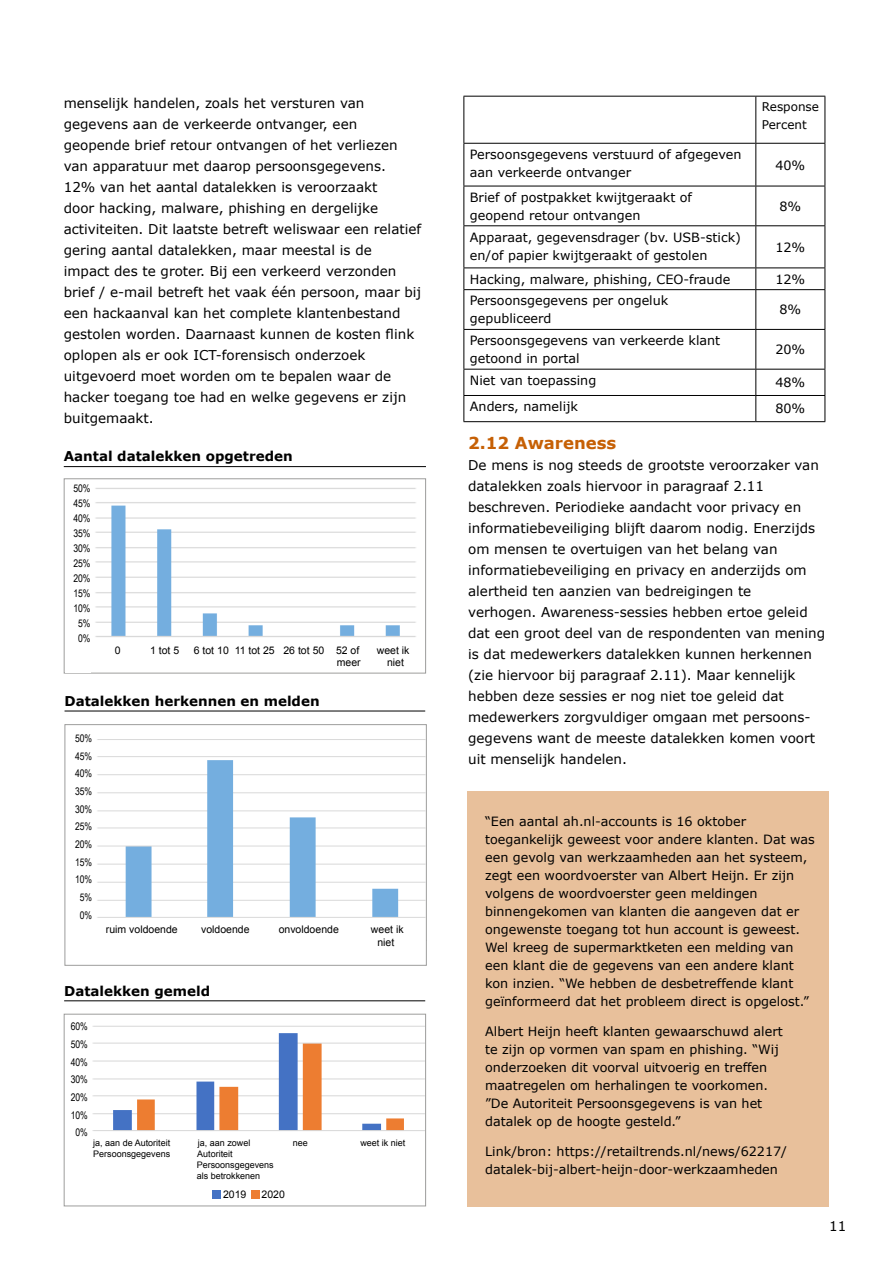
<style>
.page{position:relative;width:893px;height:1263px;background:#fff}
.page>*{position:absolute;margin:0;border:0;box-sizing:border-box;transform-origin:0 0}
.t1{font:700 16.5px "Verdana";color:#c66005}
.t2{font:13.5px/21px "Verdana";color:#000}
.t3{font:700 13.5px "Verdana";color:#000}
.t4{font:12.75px/18px "Verdana";color:#000}
.t5{font:12px/18px "Verdana";color:#000}
.t6{font:10.5px/12.6px "Arial";color:#000;text-align:center}
.t7{font:10.5px/17.7px "Arial Narrow";color:#000;text-align:center}
.t8{font:9px/10.8px "Arial";color:#000}
</style>
<div class="page">
<div style="left:468px;top:791px;width:361px;height:415px;background:#e8c09b"></div>
<img style="left:95px;top:488px;width:321px;height:149px">
<div style="left:64px;top:478px;width:362px;height:195px;border:1px solid #9d9d9c"></div>
<div style="left:65px;top:484px;width:26px;height:188px;background:#fff"></div>
<hr style="left:64px;top:466px;width:362px;height:1px;background:#000">
<hr style="left:65px;top:711px;width:360px;height:1px;background:#000">
<img style="left:92px;top:1025px;width:332px;height:174px">
<div style="left:64px;top:1014px;width:362px;height:192px;border:1px solid #9d9d9c"></div>
<div style="left:93px;top:1132px;width:329px;height:54px;background:#fff"></div>
<div style="left:65px;top:1022px;width:23px;height:132px;background:#fff"></div>
<div style="left:217px;top:1187px;width:65px;height:17px;background:#fff"></div>
<div style="left:223px;top:1186px;width:29px;height:17px;background:#fff"></div>
<div style="left:262px;top:1186px;width:29px;height:17px;background:#fff"></div>
<div style="left:212px;top:1190px;width:9px;height:8px;background:#4472c4"></div>
<div style="left:252px;top:1190px;width:8px;height:8px;background:#ed7d31"></div>
<hr style="left:64px;top:1000px;width:361px;height:1px;background:#000">
<hr style="left:463px;top:96px;width:293px;height:1px;background:#000">
<hr style="left:463px;top:97px;width:1px;height:46px;background:#000">
<hr style="left:756px;top:96px;width:69px;height:1px;background:#000">
<hr style="left:755px;top:97px;width:1px;height:46px;background:#000">
<hr style="left:825px;top:97px;width:1px;height:46px;background:#000">
<hr style="left:463px;top:143px;width:293px;height:1px;background:#000">
<hr style="left:463px;top:144px;width:1px;height:42px;background:#000">
<hr style="left:756px;top:143px;width:69px;height:1px;background:#000">
<hr style="left:755px;top:144px;width:1px;height:42px;background:#000">
<hr style="left:825px;top:144px;width:1px;height:42px;background:#000">
<hr style="left:463px;top:186px;width:293px;height:1px;background:#000">
<hr style="left:463px;top:186px;width:1px;height:39px;background:#000">
<hr style="left:756px;top:186px;width:69px;height:1px;background:#000">
<hr style="left:755px;top:186px;width:1px;height:39px;background:#000">
<hr style="left:825px;top:186px;width:1px;height:39px;background:#000">
<hr style="left:463px;top:225px;width:293px;height:1px;background:#000">
<hr style="left:463px;top:226px;width:1px;height:41px;background:#000">
<hr style="left:756px;top:225px;width:69px;height:1px;background:#000">
<hr style="left:755px;top:226px;width:1px;height:41px;background:#000">
<hr style="left:825px;top:226px;width:1px;height:41px;background:#000">
<hr style="left:463px;top:267px;width:293px;height:1px;background:#000">
<svg style="left:463px;top:268px;width:1px;height:21px"></svg>
<hr style="left:756px;top:267px;width:69px;height:1px;background:#000">
<svg style="left:755px;top:268px;width:1px;height:21px"></svg>
<svg style="left:825px;top:268px;width:1px;height:21px"></svg>
<hr style="left:463px;top:289px;width:293px;height:1px;background:#000">
<hr style="left:463px;top:290px;width:1px;height:39px;background:#000">
<hr style="left:756px;top:289px;width:69px;height:1px;background:#000">
<hr style="left:755px;top:290px;width:1px;height:39px;background:#000">
<hr style="left:825px;top:290px;width:1px;height:39px;background:#000">
<hr style="left:463px;top:329px;width:293px;height:1px;background:#000">
<hr style="left:463px;top:330px;width:1px;height:39px;background:#000">
<hr style="left:756px;top:329px;width:69px;height:1px;background:#000">
<hr style="left:755px;top:330px;width:1px;height:39px;background:#000">
<hr style="left:825px;top:330px;width:1px;height:39px;background:#000">
<hr style="left:463px;top:369px;width:293px;height:1px;background:#000">
<hr style="left:756px;top:369px;width:69px;height:1px;background:#000">
<hr style="left:463px;top:395px;width:293px;height:1px;background:#000">
<svg style="left:463px;top:369px;width:1px;height:52px"></svg>
<hr style="left:756px;top:395px;width:69px;height:1px;background:#000">
<svg style="left:755px;top:369px;width:1px;height:52px"></svg>
<svg style="left:825px;top:369px;width:1px;height:52px"></svg>
<hr style="left:463px;top:421px;width:293px;height:1px;background:#000">
<hr style="left:756px;top:421px;width:69px;height:1px;background:#000">
<img style="left:97px;top:739px;width:328px;height:179px">
<div style="left:65px;top:724px;width:362px;height:242px;border:1px solid #9d9d9c"></div>
<p class="t2" style="left:64px;top:92px;width:359px">menselijk handelen, zoals het versturen van gegevens aan de verkeerde ontvanger, een geopende brief retour ontvangen of het verliezen van apparatuur met daarop persoonsgegevens.<br>12% van het aantal datalekken is veroorzaakt<br>door hacking, malware, phishing en dergelijke activiteiten. Dit laatste betreft weliswaar een relatief gering aantal datalekken, maar meestal is de<br>impact des te groter. Bij een verkeerd verzonden brief / e-mail betreft het vaak één persoon, maar bij een hackaanval kan het complete klantenbestand gestolen worden. Daarnaast kunnen de kosten flink oplopen als er ook ICT-forensisch onderzoek uitgevoerd moet worden om te bepalen waar de hacker toegang toe had en welke gegevens er zijn buitgemaakt.</p>
<p class="t3" style="left:64px;top:448px;width:230px">Aantal datalekken opgetreden</p>
<p class="t7" style="left:73px;top:480px;width:19px;line-height:15px">50%<br>45%<br>40%<br>35%<br>30%<br>25%<br>20%<br>15%<br>10%<br>5%<br>0%</p>
<p class="t6" style="left:115px;top:644px;width:7px">0</p>
<p class="t6" style="left:150px;top:644px;width:31px">1 tot 5</p>
<p class="t6" style="left:194px;top:644px;width:167px">6 tot 10 11 tot 25 26 tot 50 52 of</p>
<p class="t6" style="left:377px;top:644px;width:34px">weet ik</p>
<p class="t6" style="left:337px;top:656px;width:25px">meer</p>
<p class="t6" style="left:387px;top:656px;width:18px">niet</p>
<p class="t3" style="left:65px;top:692px;width:257px">Datalekken herkennen en melden</p>
<p class="t7" style="left:75px;top:729px;width:19px">50%<br>45%<br>40%<br>35%<br>30%<br>25%<br>20%<br>15%<br>10%<br>5%<br>0%</p>
<p class="t6" style="left:106px;top:923px;width:73px">ruim voldoende</p>
<p class="t6" style="left:201px;top:923px;width:50px">voldoende</p>
<p class="t6" style="left:279px;top:923px;width:62px">onvoldoende</p>
<p class="t6" style="left:371px;top:923px;width:34px">weet ik niet</p>
<p class="t3" style="left:64px;top:982px;width:147px">Datalekken gemeld</p>
<p class="t7" style="left:71px;top:1017px;width:19px">60%<br>50%<br>40%<br>30%<br>20%<br>10%<br>0%</p>
<p class="t8" style="left:93px;top:1138px;width:79px">ja, aan de Autoriteit</p>
<p class="t8" style="left:198px;top:1138px;width:54px">ja, aan zowel</p>
<p class="t8" style="left:293px;top:1138px;width:17px">nee</p>
<p class="t8" style="left:360px;top:1138px;width:47px">weet ik niet</p>
<p class="t8" style="left:93px;top:1148px;width:79px">Persoonsgegevens</p>
<p class="t8" style="left:197px;top:1148px;width:79px">Autoriteit<br>Persoonsgegevens als betrokkenen</p>
<p class="t6" style="left:223px;top:1188px;width:25px">2019</p>
<p class="t6" style="left:262px;top:1188px;width:25px">2020</p>
<p class="t5" style="left:762px;top:98px;width:59px">Response<br>Percent</p>
<p class="t4" style="left:470px;top:145px;width:273px">Persoonsgegevens verstuurd of afgegeven aan verkeerde ontvanger</p>
<p class="t4" style="left:775px;top:155px;width:31px">40%</p>
<p class="t4" style="left:470px;top:188px;width:224px">Brief of postpakket kwijtgeraakt of geopend retour ontvangen</p>
<p class="t4" style="left:779px;top:197px;width:23px">8%</p>
<p class="t4" style="left:470px;top:227px;width:273px">Apparaat, gegevensdrager (bv. USB-stick) en/of papier kwijtgeraakt of gestolen</p>
<p class="t4" style="left:775px;top:238px;width:31px">12%</p>
<p class="t4" style="left:470px;top:270px;width:262px">Hacking, malware, phishing, CEO-fraude</p>
<p class="t4" style="left:775px;top:270px;width:31px">12%</p>
<p class="t4" style="left:470px;top:291px;width:200px">Persoonsgegevens per ongeluk gepubliceerd</p>
<p class="t4" style="left:779px;top:300px;width:23px">8%</p>
<p class="t4" style="left:470px;top:331px;width:252px">Persoonsgegevens van verkeerde klant getoond in portal</p>
<p class="t4" style="left:775px;top:340px;width:31px">20%</p>
<p class="t4" style="left:470px;top:371px;width:128px">Niet van toepassing</p>
<p class="t4" style="left:775px;top:373px;width:31px">48%</p>
<p class="t4" style="left:470px;top:397px;width:110px">Anders, namelijk</p>
<p class="t4" style="left:775px;top:399px;width:31px">80%</p>
<p class="t1" style="left:468px;top:432px;width:150px">2.12 Awareness</p>
<p class="t2" style="left:468px;top:454px;width:359px">De mens is nog steeds de grootste veroorzaker van datalekken zoals hiervoor in paragraaf 2.11 beschreven. Periodieke aandacht voor privacy en informatiebeveiliging blijft daarom nodig. Enerzijds om mensen te overtuigen van het belang van informatiebeveiliging en privacy en anderzijds om alertheid ten aanzien van bedreigingen te<br>verhogen. Awareness-sessies hebben ertoe geleid dat een groot deel van de respondenten van mening is dat medewerkers datalekken kunnen herkennen (zie hiervoor bij paragraaf 2.11). Maar kennelijk hebben deze sessies er nog niet toe geleid dat medewerkers zorgvuldiger omgaan met persoons&shy;gegevens want de meeste datalekken komen voort uit menselijk handelen.</p>
<p class="t4" style="left:485px;top:811px;width:331px">“Een aantal ah.nl-accounts is 16 oktober toegankelijk geweest voor andere klanten. Dat was een gevolg van werkzaamheden aan het systeem, zegt een woordvoerster van Albert Heijn. Er zijn volgens de woordvoerster geen meldingen binnengekomen van klanten die aangeven dat er ongewenste toegang tot hun account is geweest.<br>Wel kreeg de supermarktketen een melding van een klant die de gegevens van een andere klant kon inzien. “We hebben de desbetreffende klant geïnformeerd dat het probleem direct is opgelost.”</p>
<p class="t4" style="left:485px;top:1021px;width:299px">Albert Heijn heeft klanten gewaarschuwd alert te zijn op vormen van spam en phishing. “Wij onderzoeken dit voorval uitvoerig en treffen maatregelen om herhalingen te voorkomen. ”De Autoriteit Persoonsgegevens is van het datalek op de hoogte gesteld.”</p>
<p class="t4" style="left:485px;top:1141px;width:303px">Link/bron: https://retailtrends.nl/news/62217/ datalek-bij-albert-heijn-door-werkzaamheden</p>
<p class="t2" style="left:829px;top:1215px;width:19px">11</p>
</div>
